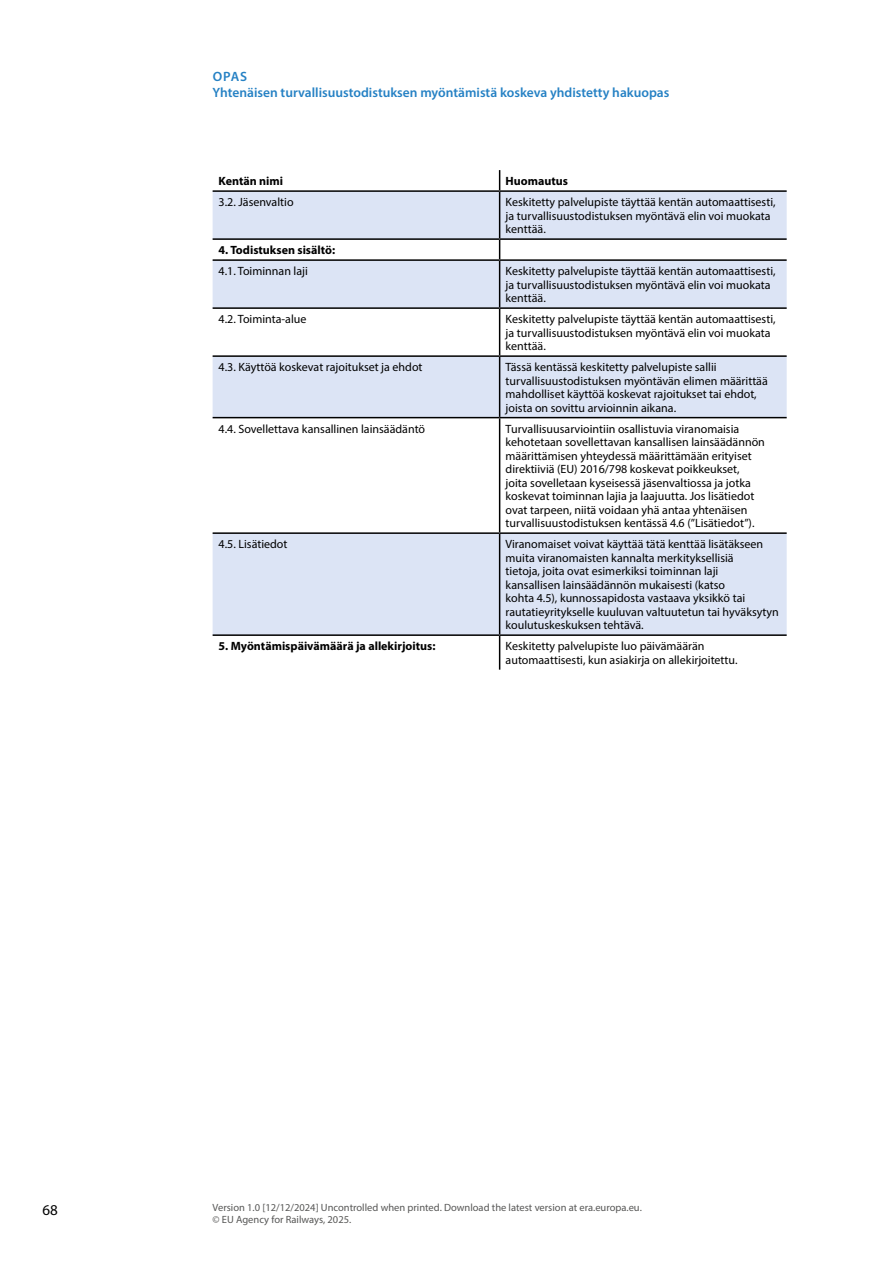
<style>
.page{position:relative;width:893px;height:1263px;background:#fff}
.page>*{position:absolute;margin:0;border:0;box-sizing:border-box;transform-origin:0 0}
.t1{font:15px "Myriad Pro";color:#000}
.t2{font:600 13.5px/16.2px "Myriad Pro";color:#2581c4}
.Table_data{font:12px/13.5px "Myriad Pro";color:#000}
.Table_header{font:700 12px "Myriad Pro";color:#000}
.t3{font:10.5px/12px "Myriad Pro";color:#575756}
</style>
<div class="page">
<svg style="left:213px;top:192px;width:574px;height:442px;fill:#dce4f5"></svg>
<svg style="left:499px;top:170px;width:1px;height:20px"></svg>
<hr style="left:213px;top:190px;width:287px;height:2px;background:#000">
<hr style="left:500px;top:190px;width:287px;height:2px;background:#000">
<hr style="left:499px;top:192px;width:1px;height:46px;background:#000">
<hr style="left:213px;top:238px;width:287px;height:2px;background:#000">
<hr style="left:500px;top:238px;width:287px;height:2px;background:#000">
<svg style="left:499px;top:240px;width:1px;height:19px"></svg>
<hr style="left:213px;top:259px;width:287px;height:2px;background:#000">
<hr style="left:500px;top:259px;width:287px;height:2px;background:#000">
<hr style="left:499px;top:261px;width:1px;height:46px;background:#000">
<hr style="left:213px;top:307px;width:287px;height:2px;background:#000">
<hr style="left:500px;top:307px;width:287px;height:2px;background:#000">
<hr style="left:499px;top:309px;width:1px;height:46px;background:#000">
<hr style="left:213px;top:355px;width:287px;height:2px;background:#000">
<hr style="left:500px;top:355px;width:287px;height:2px;background:#000">
<hr style="left:499px;top:357px;width:1px;height:60px;background:#000">
<hr style="left:213px;top:417px;width:287px;height:1px;background:#000">
<hr style="left:500px;top:417px;width:287px;height:1px;background:#000">
<hr style="left:499px;top:418px;width:1px;height:114px;background:#000">
<hr style="left:213px;top:532px;width:287px;height:2px;background:#000">
<hr style="left:500px;top:532px;width:287px;height:2px;background:#000">
<hr style="left:499px;top:534px;width:1px;height:100px;background:#000">
<hr style="left:213px;top:634px;width:287px;height:2px;background:#000">
<hr style="left:500px;top:634px;width:287px;height:2px;background:#000">
<hr style="left:499px;top:636px;width:1px;height:34px;background:#000">
<p class="t2" style="left:213px;top:68px;width:458px">OPAS<br>Yhtenäisen turvallisuustodistuksen myöntämistä koskeva yhdistetty hakuopas</p>
<p class="Table_header" style="left:219px;top:173px;width:66px">Kentän nimi</p>
<p class="Table_header" style="left:506px;top:173px;width:64px">Huomautus</p>
<p class="Table_data" style="left:219px;top:195px;width:77px">3.2. Jäsenvaltio</p>
<p class="Table_data" style="left:506px;top:195px;width:271px">Keskitetty palvelupiste täyttää kentän automaattisesti, ja turvallisuustodistuksen myöntävä elin voi muokata kenttää.</p>
<p class="Table_header" style="left:219px;top:242px;width:118px">4. Todistuksen sisältö:</p>
<p class="Table_data" style="left:219px;top:264px;width:91px">4.1. Toiminnan laji</p>
<p class="Table_data" style="left:506px;top:264px;width:271px">Keskitetty palvelupiste täyttää kentän automaattisesti, ja turvallisuustodistuksen myöntävä elin voi muokata kenttää.</p>
<p class="Table_data" style="left:219px;top:312px;width:89px">4.2. Toiminta-alue</p>
<p class="Table_data" style="left:506px;top:312px;width:271px">Keskitetty palvelupiste täyttää kentän automaattisesti, ja turvallisuustodistuksen myöntävä elin voi muokata kenttää.</p>
<p class="Table_data" style="left:219px;top:360px;width:205px">4.3. Käyttöä koskevat rajoitukset ja ehdot</p>
<p class="Table_data" style="left:506px;top:360px;width:264px">Tässä kentässä keskitetty palvelupiste sallii turvallisuustodistuksen myöntävän elimen määrittää mahdolliset käyttöä koskevat rajoitukset tai ehdot, joista on sovittu arvioinnin aikana.</p>
<p class="Table_data" style="left:219px;top:422px;width:208px">4.4. Sovellettava kansallinen lainsäädäntö</p>
<p class="Table_data" style="left:506px;top:422px;width:261px">Turvallisuusarviointiin osallistuvia viranomaisia kehotetaan sovellettavan kansallisen lainsäädännön määrittämisen yhteydessä määrittämään erityiset direktiiviä (EU) 2016/798 koskevat poikkeukset,<br>joita sovelletaan kyseisessä jäsenvaltiossa ja jotka koskevat toiminnan lajia ja laajuutta. Jos lisätiedot ovat tarpeen, niitä voidaan yhä antaa yhtenäisen turvallisuustodistuksen kentässä 4.6 (”Lisätiedot”).</p>
<p class="Table_data" style="left:219px;top:537px;width:70px">4.5. Lisätiedot</p>
<p class="Table_data" style="left:506px;top:537px;width:275px">Viranomaiset voivat käyttää tätä kenttää lisätäkseen muita viranomaisten kannalta merkityksellisiä<br>tietoja, joita ovat esimerkiksi toiminnan laji<br>kansallisen lainsäädännön mukaisesti (katso<br>kohta 4.5), kunnossapidosta vastaava yksikkö tai rautatieyritykselle kuuluvan valtuutetun tai hyväksytyn koulutuskeskuksen tehtävä.</p>
<p class="Table_header" style="left:219px;top:638px;width:218px">5. Myöntämispäivämäärä ja allekirjoitus:</p>
<p class="Table_data" style="left:506px;top:639px;width:233px">Keskitetty palvelupiste luo päivämäärän automaattisesti, kun asiakirja on allekirjoitettu.</p>
<p class="t1" style="left:43px;top:1201px;width:17px">68</p>
<p class="t3" style="left:213px;top:1201px;width:431px">Version 1.0 [12/12/2024] Uncontrolled when printed. Download the latest version at era.europa.eu. © EU Agency for Railways, 2025.</p>
</div>
